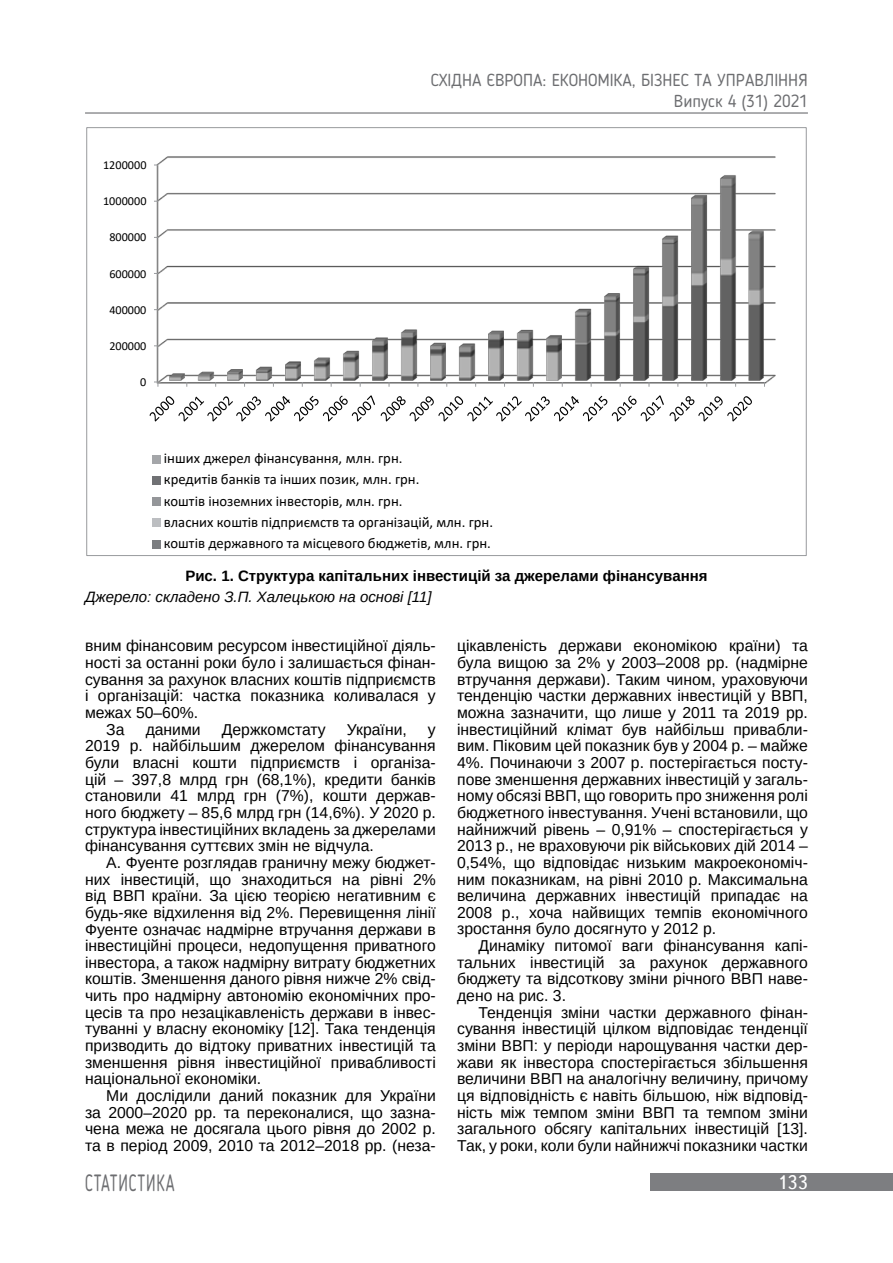
<style>
.page{position:relative;width:893px;height:1263px;background:#fff}
.page>*{position:absolute;margin:0;border:0;box-sizing:border-box;transform-origin:0 0}
.t1{font:23.4px "Blogger Sans";letter-spacing:.05em;color:#6d6e71;scale:.69 1}
.t2{font:19.5px "Ukrainian Text";color:#fff}
.t3{font:17.25px/20.7px "Blogger Sans";color:#6d6e71;text-align:right}
.t4{font:15.75px/16.6px "Arimo";color:#000;text-align:justify}
.t5{font:700 15px "Arimo";color:#000}
.t6{font:italic 15px "Arimo";color:#000}
.t7{font:14.7px/21.3px "Calibri";color:#000}
.t8{font:12.15px "Calibri";color:#000}
</style>
<div class="page">
<hr style="left:85px;top:112px;width:723px;height:2px;background:#6d6e71">
<div style="left:651px;top:1173px;width:242px;height:18px;background:#7d7e81"></div>
<img style="left:155px;top:156px;width:621px;height:228px">
<svg style="left:154px;top:381px;width:4px;height:6px"></svg>
<svg style="left:150px;top:395px;width:225px;height:26px"></svg>
<svg style="left:381px;top:395px;width:371px;height:26px"></svg>
<div style="left:152px;top:455px;width:8px;height:8px;background:#a4a6a9"></div>
<div style="left:152px;top:476px;width:8px;height:8px;background:#707174"></div>
<div style="left:152px;top:497px;width:8px;height:9px;background:#949699"></div>
<div style="left:152px;top:519px;width:8px;height:8px;background:#bcbec1"></div>
<div style="left:152px;top:540px;width:8px;height:8px;background:#7c7e81"></div>
<p class="t8" style="left:103px;top:157px;width:45px">1200000</p>
<p class="t8" style="left:103px;top:193px;width:45px">1000000</p>
<p class="t8" style="left:109px;top:229px;width:39px">800000</p>
<p class="t8" style="left:109px;top:265px;width:39px">600000</p>
<p class="t8" style="left:109px;top:301px;width:39px">400000</p>
<p class="t8" style="left:109px;top:337px;width:39px">200000</p>
<p class="t8" style="left:140px;top:374px;width:8px">0</p>
<p class="t3" style="left:431px;top:69px;width:379px">СХІДНА ЄВРОПА: ЕКОНОМІКА, БІЗНЕС ТА УПРАВЛІННЯ<br>Випуск 4 (31) 2021</p>
<p class="t7" style="left:164px;top:447px;width:331px">інших джерел фінансування, млн. грн.<br>кредитів банків та інших позик, млн. грн.<br>коштів іноземних інвесторів, млн. грн.<br>власних коштів підприємств та організацій, млн. грн. коштів державного та місцевого бюджетів, млн. грн.</p>
<p class="t5" style="left:185px;top:565px;width:524px">Рис. 1. Структура капітальних інвестицій за джерелами фінансування</p>
<p class="t6" style="left:85px;top:586px;width:348px">Джерело: складено З.П. Халецькою на основі [11]</p>
<p class="t4" style="left:85px;top:638px;width:352px">вним фінансовим ресурсом інвестиційної діяль-</p>
<p class="t4" style="left:85px;top:654px;width:352px">ності за останні роки було і залишається фінан-</p>
<p class="t4" style="left:85px;top:671px;width:352px">сування за рахунок власних коштів підприємств</p>
<p class="t4" style="left:85px;top:688px;width:352px">і організацій: частка показника коливалася у</p>
<p class="t4" style="left:85px;top:704px;width:115px">межах 50–60%.</p>
<p class="t4" style="left:106px;top:721px;width:20px">За</p>
<p class="t4" style="left:146px;top:721px;width:57px">даними</p>
<p class="t4" style="left:222px;top:721px;width:105px">Держкомстату</p>
<p class="t4" style="left:347px;top:721px;width:61px">України,</p>
<p class="t4" style="left:85px;top:721px;width:352px;text-indent:343px">у 2019 р. найбільшим джерелом фінансування були власні кошти підприємств і організа&shy;цій – 397,8 млрд грн (68,1%), кредити банків становили 41 млрд грн (7%), кошти держав&shy;ного бюджету – 85,6 млрд грн (14,6%). У 2020 р. структура інвестиційних вкладень за джерелами фінансування суттєвих змін не відчула.</p>
<p class="t4" style="left:85px;top:854px;width:352px;text-indent:21px">А. Фуенте розглядав граничну межу бюджет&shy;них інвестицій, що знаходиться на рівні 2% від ВВП країни. За цією теорією негативним є будь-яке відхилення від 2%. Перевищення лінії Фуенте означає надмірне втручання держави в інвестиційні процеси, недопущення приватного інвестора, а також надмірну витрату бюджетних коштів. Зменшення даного рівня нижче 2% свід&shy;чить про надмірну автономію економічних про&shy;цесів та про незацікавленість держави в інвес&shy;туванні у власну економіку [12]. Така тенденція призводить до відтоку приватних інвестицій та зменшення рівня інвестиційної привабливості національної економіки.</p>
<p class="t4" style="left:85px;top:1087px;width:352px;text-indent:21px">Ми дослідили даний показник для України за 2000–2020 рр. та переконалися, що зазна&shy;чена межа не досягала цього рівня до 2002 р. та в період 2009, 2010 та 2012–2018 рр. (неза-</p>
<p class="t4" style="left:457px;top:638px;width:352px">цікавленість держави економікою країни) та була вищою за 2% у 2003–2008 рр. (надмірне втручання держави). Таким чином, ураховуючи тенденцію частки державних інвестицій у ВВП, можна зазначити, що лише у 2011 та 2019 рр. інвестиційний клімат був найбільш привабли&shy;вим. Піковим цей показник був у 2004 р. – майже 4%. Починаючи з 2007 р. постерігається посту&shy;пове зменшення державних інвестицій у загаль&shy;ному обсязі ВВП, що говорить про зниження ролі бюджетного інвестування. Учені встановили, що найнижчий рівень – 0,91% – спостерігається у 2013 р., не враховуючи рік військових дій 2014 – 0,54%, що відповідає низьким макроекономіч&shy;ним показникам, на рівні 2010 р. Максимальна величина державних інвестицій припадає на 2008 р., хоча найвищих темпів економічного зростання було досягнуто у 2012 р.</p>
<p class="t4" style="left:457px;top:937px;width:352px;text-indent:21px">Динаміку питомої ваги фінансування капі&shy;тальних інвестицій за рахунок державного бюджету та відсоткову зміни річного ВВП наве&shy;дено на рис. 3.</p>
<p class="t4" style="left:457px;top:1004px;width:352px;text-indent:21px">Тенденція зміни частки державного фінан&shy;сування інвестицій цілком відповідає тенденції зміни ВВП: у періоди нарощування частки дер&shy;жави як інвестора спостерігається збільшення величини ВВП на аналогічну величину, причому ця відповідність є навіть більшою, ніж відповід&shy;ність між темпом зміни ВВП та темпом зміни загального обсягу капітальних інвестицій [13].<br>Так, у роки, коли були найнижчі показники частки</p>
<h1 class="t1" style="left:85px;top:1168px;width:131px">СТАТИСТИКА</h1>
<p class="t2" style="left:777px;top:1172px;width:32px">133</p>
</div>
